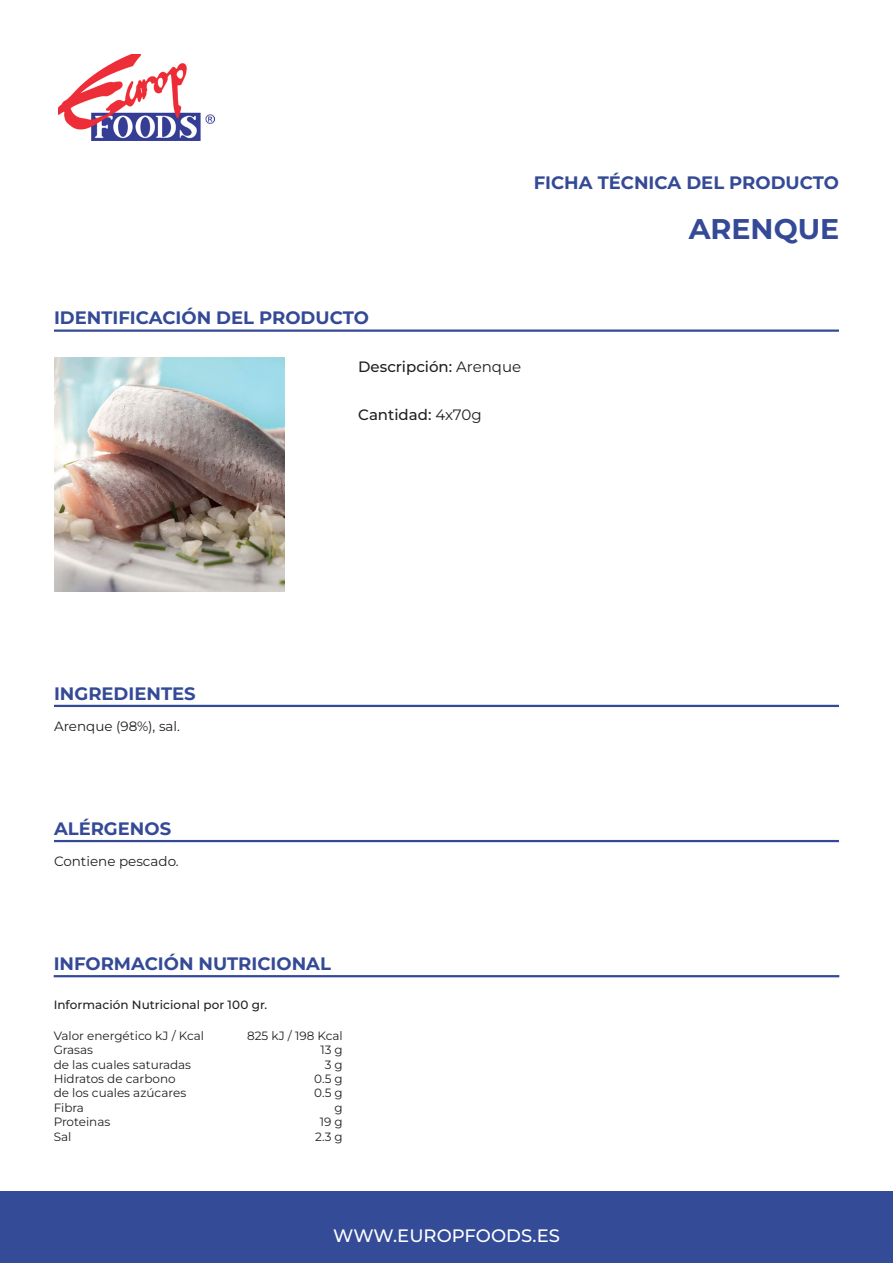
<style>
.page{position:relative;width:893px;height:1263px;background:#fff}
.page>*{position:absolute;margin:0;border:0;box-sizing:border-box;transform-origin:0 0}
.t1{font:700 28.5px "Montserrat";color:#344a96}
.t2{font:700 18px "Montserrat";color:#344a96}
.t3{font:500 18px "Montserrat";color:#fff}
.t4{font:500 15px "Montserrat";color:#231f20}
.t5{font:13.5px "Montserrat";color:#231f20}
.t6{font:12px "Montserrat";color:#231f20}
.t7{font:500 12px "Montserrat";letter-spacing:.005em;color:#231f20}
.s1{font-weight:400}
</style>
<div class="page">
<img style="left:54px;top:358px;width:230px;height:233px">
<img style="left:58px;top:54px;width:156px;height:87px">
<hr style="left:54px;top:840px;width:785px;height:2px;background:#344a96">
<hr style="left:54px;top:975px;width:785px;height:2px;background:#344a96">
<hr style="left:54px;top:705px;width:785px;height:2px;background:#344a96">
<hr style="left:54px;top:329px;width:785px;height:3px;background:#344a96">
<div style="left:0;top:1191px;width:893px;height:72px;background:#344b97"></div>
<h2 class="t2" style="left:534px;top:170px;width:307px">FICHA TÉCNICA DEL PRODUCTO</h2>
<h2 class="t2" style="left:54px;top:306px;width:316px">IDENTIFICACIÓN DEL PRODUCTO</h2>
<p class="t4" style="left:358px;top:357px;width:164px">Descripción: <span class="s1">Arenque</span></p>
<p class="t4" style="left:358px;top:405px;width:125px">Cantidad: <span class="s1">4x70g</span></p>
<h2 class="t2" style="left:54px;top:681px;width:143px">INGREDIENTES</h2>
<p class="t5" style="left:54px;top:717px;width:128px">Arenque (98%), sal.</p>
<h2 class="t2" style="left:54px;top:816px;width:119px">ALÉRGENOS</h2>
<p class="t5" style="left:54px;top:852px;width:126px">Contiene pescado.</p>
<h2 class="t2" style="left:54px;top:951px;width:279px">INFORMACIÓN NUTRICIONAL</h2>
<p class="t7" style="left:54px;top:997px;width:215px">Información Nutricional por 100 gr.</p>
<p class="t6" style="left:54px;top:1027px;width:152px">Valor energético kJ / Kcal</p>
<p class="t6" style="left:247px;top:1027px;width:97px">825 kJ / 198 Kcal</p>
<p class="t6" style="left:54px;top:1042px;width:41px">Grasas</p>
<p class="t6" style="left:320px;top:1042px;width:24px">13 g</p>
<p class="t6" style="left:54px;top:1056px;width:139px">de las cuales saturadas</p>
<p class="t6" style="left:325px;top:1056px;width:20px">3 g</p>
<p class="t6" style="left:54px;top:1071px;width:123px">Hidratos de carbono</p>
<p class="t6" style="left:314px;top:1071px;width:30px">0.5 g</p>
<p class="t6" style="left:54px;top:1085px;width:134px">de los cuales azúcares</p>
<p class="t6" style="left:314px;top:1085px;width:30px">0.5 g</p>
<p class="t6" style="left:54px;top:1099px;width:32px">Fibra</p>
<p class="t6" style="left:335px;top:1099px;width:10px">g</p>
<p class="t6" style="left:54px;top:1114px;width:58px">Proteinas</p>
<p class="t6" style="left:320px;top:1114px;width:25px">19 g</p>
<p class="t6" style="left:54px;top:1128px;width:19px">Sal</p>
<p class="t6" style="left:315px;top:1128px;width:29px">2.3 g</p>
<h2 class="t3" style="left:333px;top:1224px;width:228px">WWW.EUROPFOODS.ES</h2>
<h1 class="t1" style="left:689px;top:209px;width:152px">ARENQUE</h1>
</div>
